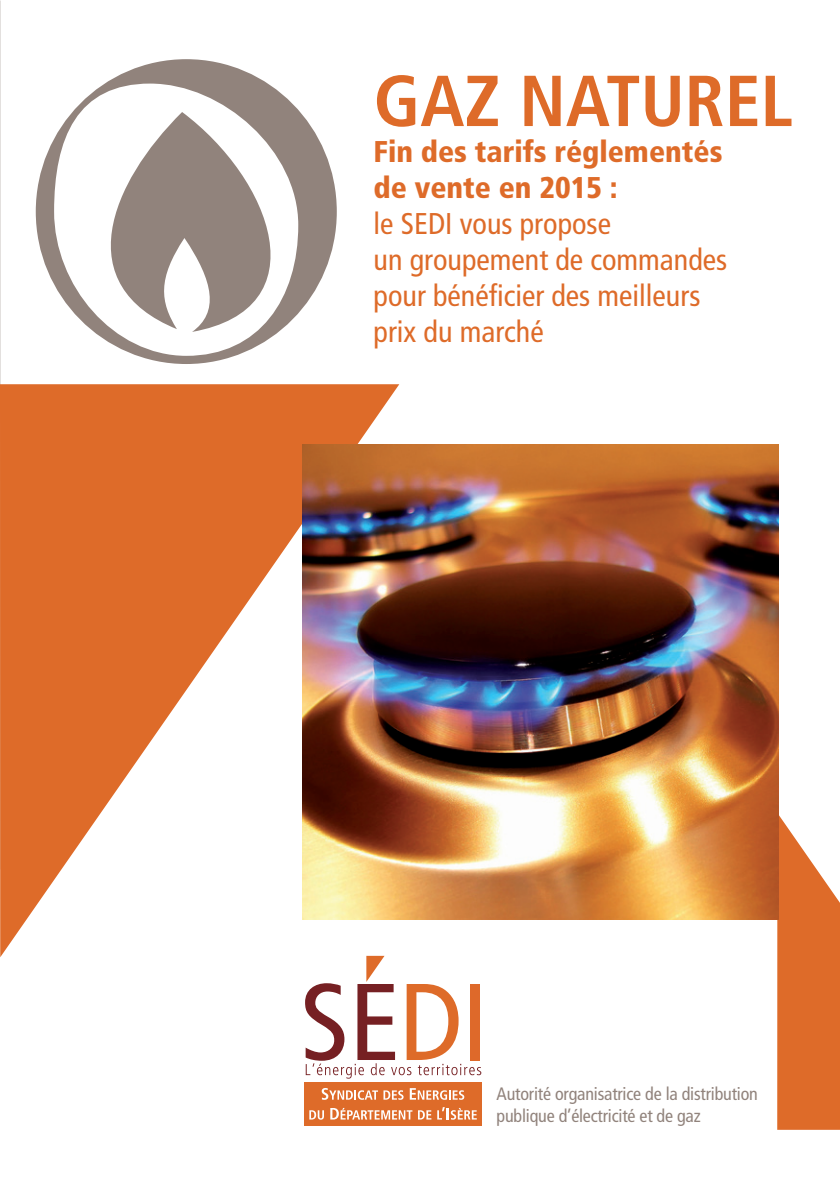
<style>
.page{position:relative;width:840px;height:1191px;background:#fff}
.page>*{position:absolute;margin:0;border:0;box-sizing:border-box;transform-origin:0 0}
.t1{font:700 condensed 72px "Frutiger";color:#de6b29}
.t2{font:condensed 30px/36px "Frutiger";color:#de6b29}
.t3{font:900 condensed 30px/36px "Frutiger";color:#de6b29}
.t4{font:condensed 18px/21.6px "Frutiger";letter-spacing:-.01em;color:#91837c}
</style>
<div class="page">
<svg style="left:305px;top:957px;width:176px;height:121px"></svg>
<div style="left:304px;top:1082px;width:177px;height:43px;background:#de6b29"></div>
<svg style="left:321px;top:1088px;width:82px;height:11px"></svg>
<svg style="left:409px;top:1088px;width:55px;height:11px"></svg>
<svg style="left:309px;top:1110px;width:15px;height:9px"></svg>
<svg style="left:330px;top:1108px;width:82px;height:11px"></svg>
<svg style="left:418px;top:1110px;width:13px;height:9px"></svg>
<svg style="left:437px;top:1107px;width:39px;height:12px"></svg>
<svg style="left:0;top:384px;width:399px;height:573px;fill:#de6b29"></svg>
<svg style="left:776px;top:813px;width:63px;height:316px;background:#e28149"></svg>
<svg style="left:36px;top:59px;width:300px;height:305px"></svg>
<svg style="left:69px;top:112px;width:251px;height:220px;fill:#91837c"></svg>
<img style="left:0;top:0;width:1px;height:414px">
<img style="left:303px;top:444px;width:475px;height:475px">
<h1 class="t1" style="left:373px;top:58px;width:420px">GAZ NATUREL</h1>
<p class="t3" style="left:373px;top:134px;width:350px">Fin des tarifs réglementés de vente en 2015 :</p>
<p class="t2" style="left:373px;top:206px;width:355px">le SEDI vous propose<br>un groupement de commandes pour bénéficier des meilleurs prix du marché</p>
<p class="t4" style="left:496px;top:1083px;width:262px">Autorité organisatrice de la distribution publique d’électricité et de gaz</p>
</div>
